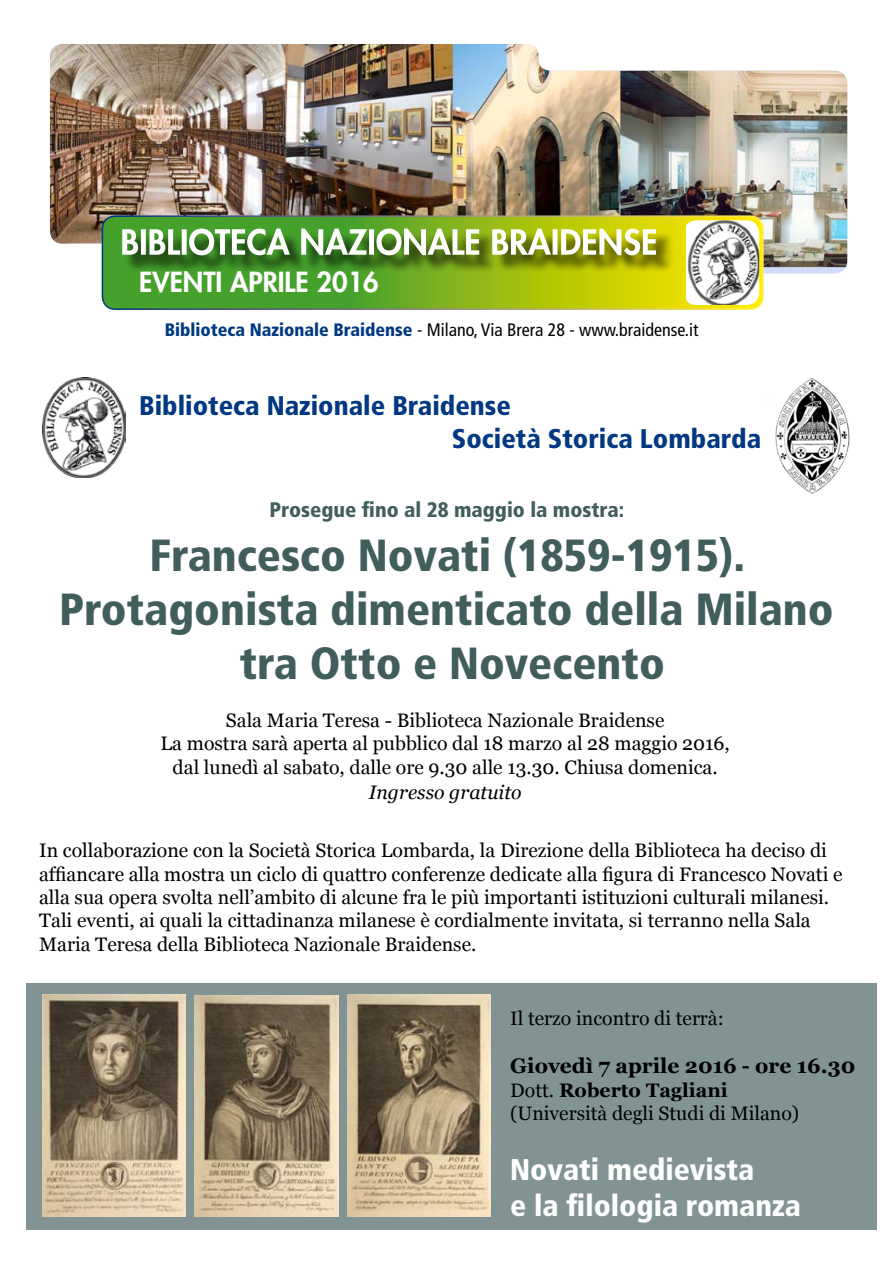
<style>
.page{position:relative;width:893px;height:1263px;background:#fff}
.page>*{position:absolute;margin:0;border:0;box-sizing:border-box;transform-origin:0 0}
.t1{font:900 condensed 45px/54px "Frutiger LT Std";color:#415e5c;text-align:center}
.t2{font:900 condensed 30px/36px "Frutiger LT Std";color:#fff}
.t3{font:900 condensed 27px/32.4px "Frutiger LT Std";color:#003882}
.t4{font:800 27px "Futura Std";color:#fff}
.t5{font:900 condensed 21px "Frutiger LT Std";color:#415e5c}
.t6{font:700 21px "Georgia";color:#000}
.t7{font:19.5px/23.4px "Georgia";color:#000}
.t8{font:italic 19.5px "Georgia";color:#000}
.t9{font:condensed 18px "Frutiger LT Std";color:#000}
.s1{font-weight:900;color:#003882}
.s2{font-weight:700}
</style>
<div class="page">
<div style="left:26px;top:984px;width:850px;height:246px;background:#819493"></div>
<img style="left:50px;top:44px;width:797px;height:223px">
<svg style="left:102px;top:216px;width:661px;height:93px;background:#7bb31c"></svg>
<div style="left:102px;top:215px;width:662px;height:95px;border:2px solid #fff;border-radius:13px"></div>
<div style="left:124px;top:231px;width:557px;height:49px;background:#000;opacity:.75"></div>
<img style="left:122px;top:229px;width:534px;height:26px">
<img style="left:686px;top:220px;width:73px;height:85px">
<img style="left:775px;top:377px;width:75px;height:117px">
<img style="left:43px;top:378px;width:82px;height:99px">
<img style="left:194px;top:995px;width:145px;height:221px">
<img style="left:347px;top:994px;width:144px;height:222px">
<img style="left:43px;top:994px;width:143px;height:222px">
<h3 class="t4" style="left:139px;top:265px;width:241px">EVENTI APRILE 2016</h3>
<p class="t9" style="left:165px;top:319px;width:535px"><span class="s1">Biblioteca Nazionale Braidense</span> - Milano, Via Brera 28 - www.braidense.it</p>
<h3 class="t3" style="left:452px;top:389px;width:311px;text-indent:-313px">Biblioteca Nazionale Braidense<br>Società Storica Lombarda</h3>
<p class="t5" style="left:270px;top:497px;width:356px">Prosegue fino al 28 maggio la mostra:</p>
<h1 class="t1" style="left:59px;top:528px;width:776px">Francesco Novati (1859-1915).<br>Protagonista dimenticato della Milano tra Otto e Novecento</h1>
<p class="t7" style="left:161px;top:708px;width:571px;text-align:center">Sala Maria Teresa - Biblioteca Nazionale Braidense<br>La mostra sarà aperta al pubblico dal 18 marzo al 28 maggio 2016, dal lunedì al sabato, dalle ore 9.30 alle 13.30. Chiusa domenica.</p>
<p class="t8" style="left:369px;top:781px;width:154px">Ingresso gratuito</p>
<p class="t7" style="left:39px;top:839px;width:805px">In collaborazione con la Società Storica Lombarda, la Direzione della Biblioteca ha deciso di affiancare alla mostra un ciclo di quattro conferenze dedicate alla figura di Francesco Novati e alla sua opera svolta nell’ambito di alcune fra le più importanti istituzioni culturali milanesi.<br>Tali eventi, ai quali la cittadinanza milanese è cordialmente invitata, si terranno nella Sala Maria Teresa della Biblioteca Nazionale Braidense.</p>
<p class="t7" style="left:510px;top:1006px;width:215px">Il terzo incontro di terrà:</p>
<p class="t6" style="left:510px;top:1054px;width:347px">Giovedì 7 aprile 2016 - ore 16.30</p>
<p class="t7" style="left:510px;top:1078px;width:290px">Dott. <span class="s2">Roberto Tagliani </span>(Università degli Studi di Milano)</p>
<h2 class="t2" style="left:510px;top:1151px;width:292px">Novati medievista<br>e la filologia romanza</h2>
</div>
